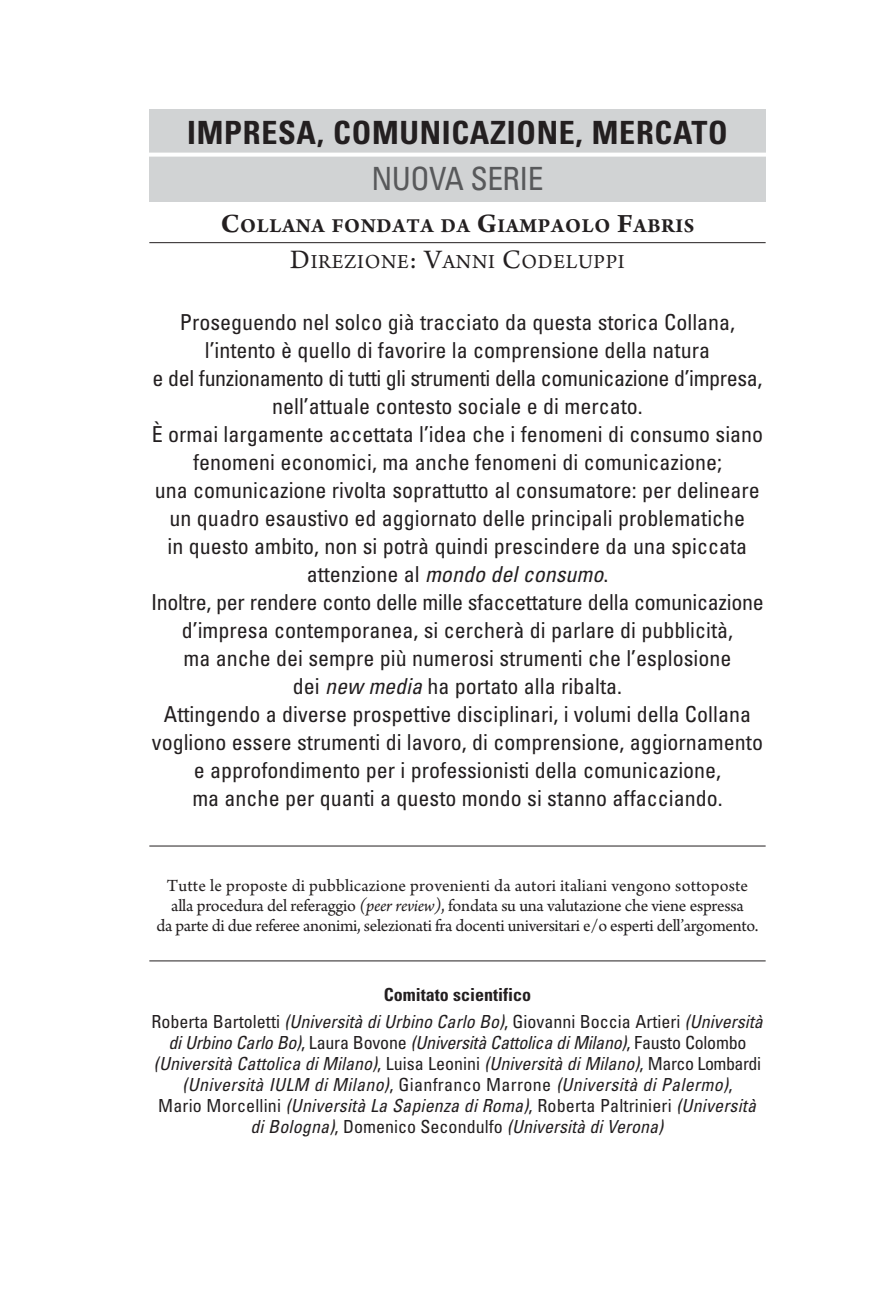
<style>
.page{position:relative;width:879px;height:1305px;background:#fff}
.page>*{position:absolute;margin:0;border:0;box-sizing:border-box;transform-origin:0 0}
.t1{font:700 condensed 32px "Univers";letter-spacing:.02em;color:#231f20}
.t2{font:condensed 32px "Univers";letter-spacing:-.02em;color:#58595b}
.t3{font:condensed 22px/28px "Univers";color:#231f20;text-align:center}
.t4{font:700 21px/36px "Arno Pro";letter-spacing:.035em;color:#231f20;text-align:center}
.t5{font:italic condensed 18px/21px "Univers";color:#231f20;text-align:center}
.t6{font:18px/20px "Arno Pro";letter-spacing:-.015em;color:#231f20;text-align:center}
.t7{font:condensed 18px/27px "Univers";color:#231f20;text-align:center}
.s1{font-size:28px}
.s2{font-weight:400;font-size:28px}
.s3{font-weight:400}
.s4{font-style:italic}
.s5{font-weight:700}
.s6{font-style:normal}
</style>
<div class="page">
<div style="left:149px;top:109px;width:616px;height:92px;background:#d1d3d4"></div>
<hr style="left:149px;top:242px;width:616px;height:1px;background:#231f20">
<svg style="left:149px;top:153px;width:617px;height:4px;background:#fafafa"></svg>
<hr style="left:149px;top:845px;width:616px;height:1px;background:#231f20">
<hr style="left:149px;top:960px;width:616px;height:1px;background:#231f20">
<h1 class="t1" style="left:187px;top:121px;width:541px">IMPRESA, COMUNICAZIONE, MERCATO</h1>
<h1 class="t2" style="left:371px;top:167px;width:173px">NUOVA SERIE</h1>
<p class="t4" style="left:220px;top:207px;width:475px"><span class="s1">C</span>OLLANA FONDATA DA <span class="s1">G</span>IAMPAOLO <span class="s1">F</span>ABRIS<br><span class="s2">D</span><span class="s3">IREZIONE</span><span class="s2">: V</span><span class="s3">ANNI</span> <span class="s2">C</span><span class="s3">ODELUPPI</span></p>
<p class="t3" style="left:151px;top:310px;width:614px">Proseguendo nel solco già tracciato da questa storica Collana, l’intento è quello di favorire la comprensione della natura<br>e del funzionamento di tutti gli strumenti della comunicazione d’impresa, nell’attuale contesto sociale e di mercato.<br>È ormai largamente accettata l’idea che i fenomeni di consumo siano fenomeni economici, ma anche fenomeni di comunicazione;<br>una comunicazione rivolta soprattutto al consumatore: per delineare un quadro esaustivo ed aggiornato delle principali problematiche<br>in questo ambito, non si potrà quindi prescindere da una spiccata<br>a tt e n z i o n e a l <span class="s4">mondo delconsumo</span>.<br>Inoltre, per rendere conto delle mille sfaccettature della comunicazione d’impresa contemporanea, si cercherà di parlare di pubblicità,<br>ma anche dei sempre più numerosi strumenti che l’esplosione<br>dei <span class="s4">new media</span>ha portato alla ribalta.<br>Attingendo a diverse prospettive disciplinari, i volumi della Collana vogliono essere strumenti di lavoro, di comprensione, aggiornamento e approfondimento per i professionisti della comunicazione,<br>ma anche per quanti a questo mondo si stanno affacciando.</p>
<p class="t6" style="left:156px;top:876px;width:603px">Tutte le proposte di pubblicazione provenienti da autori italiani vengono sottoposte alla procedura del referaggio <span class="s4">(peer review)</span>, fondata su una valutazione che viene espressa<br>da parte di due referee anonimi, selezionati fra docenti universitari e/o esperti dell’argomento.</p>
<p class="t7" style="left:151px;top:982px;width:616px"><span class="s5">Comitato scientifico<br></span>Roberta Bartoletti <span class="s4">(Università diUrbino Carlo Bo)</span>, Giovanni Boccia Artieri <span class="s4">(Università</span></p>
<p class="t5" style="left:154px;top:1033px;width:608px">diUrbino Carlo Bo)<span class="s6">, L a u r a B o v o n e</span> (Università Cattolica diMilano)<span class="s6">, F a u s t o C o l o m b o </span>(Università Cattolica diMilano)<span class="s6">, L u i s a L e o n i n i</span> (Università diMilano)<span class="s6">, M a r c o L o m b a r d i </span>(Università IULM di Milano)<span class="s6">, G i a n f r a n c o M a r r o n e</span> (Università di Palermo)<span class="s6">,<br>M a r i o M o r c e l l i n i</span> (Università La Sapienza di Roma)<span class="s6">, R o b e rt a P a l t r i n i e r i</span> (Università di Bologna)<span class="s6">, D o m e n i c o S e c o n d u l f o</span> (Università diVerona)</p>
</div>
